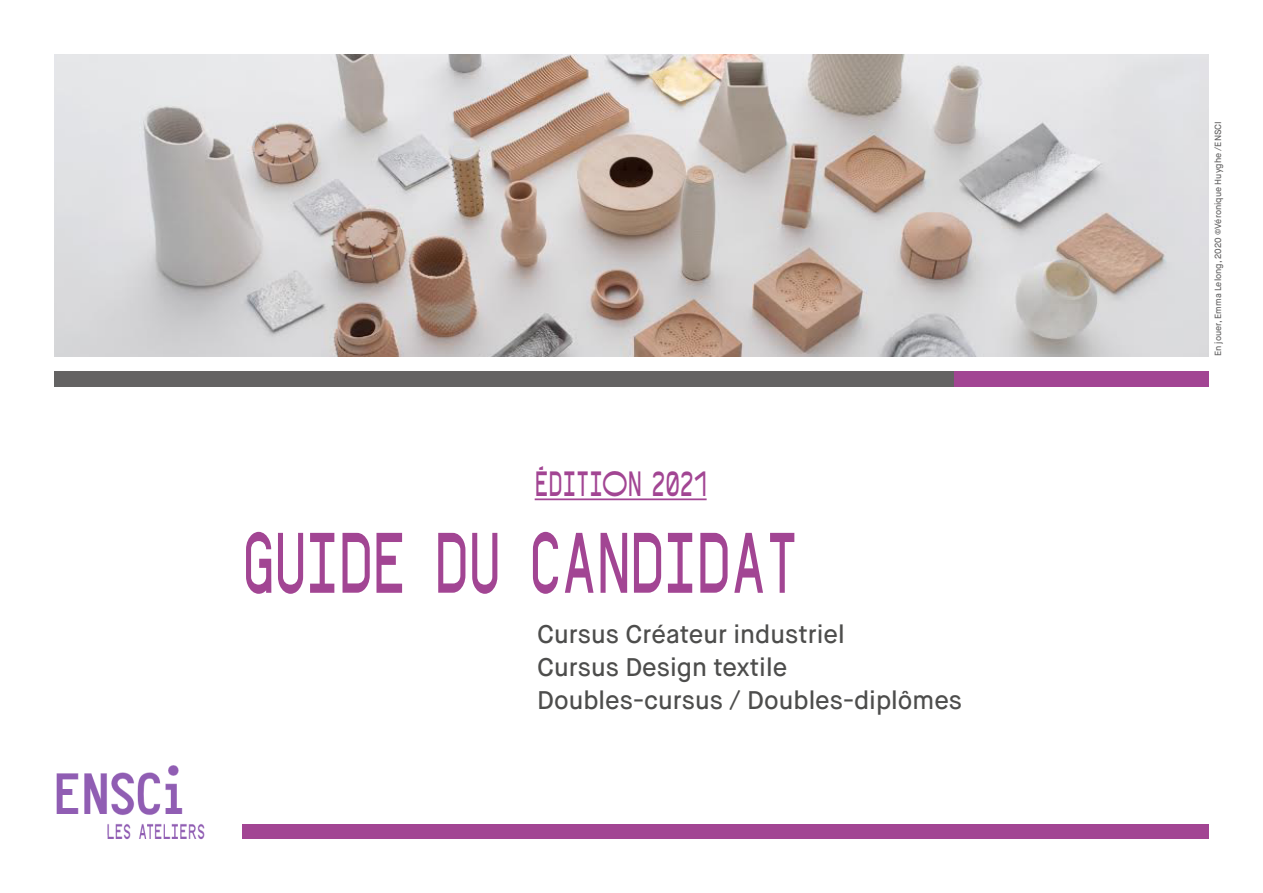
<style>
.page{position:relative;width:1263px;height:893px;background:#fff}
.page>*{position:absolute;margin:0;border:0;box-sizing:border-box;transform-origin:0 0}
.t1{font:85.65px "Atelier";color:#a24593}
.t2{font:35.1px "Atelier";color:#a24593}
.t3{font:500 25.5px/33px "Maison Neue";color:#4d4d4c}
.t4{font:500 9px "Maison Neue";color:#646363}
</style>
<div class="page">
<img style="left:56px;top:765px;width:149px;height:75px">
<hr style="left:535px;top:498px;width:172px;height:2px;background:#a24593">
<img style="left:54px;top:54px;width:1155px;height:302px">
<div style="left:54px;top:372px;width:901px;height:15px;background:#646363"></div>
<div style="left:955px;top:372px;width:254px;height:15px;background:#a24593"></div>
<div style="left:242px;top:824px;width:967px;height:15px;background:#a24593"></div>
<h2 class="t2" style="left:535px;top:461px;width:173px">ÉDITION 2021</h2>
<h1 class="t1" style="left:242px;top:508px;width:558px">GUIDE DU CANDIDAT</h1>
<p class="t3" style="left:537px;top:618px;width:426px">Cursus Créateur industriel<br>Cursus Design textile<br>Doubles-cursus / Doubles-diplômes</p>
<p class="t4" style="left:1212px;top:356px;width:237px;rotate:-90deg">En jouer, Emma Lelong, 2020 ©Véronique Huyghe /ENSCI</p>
</div>
